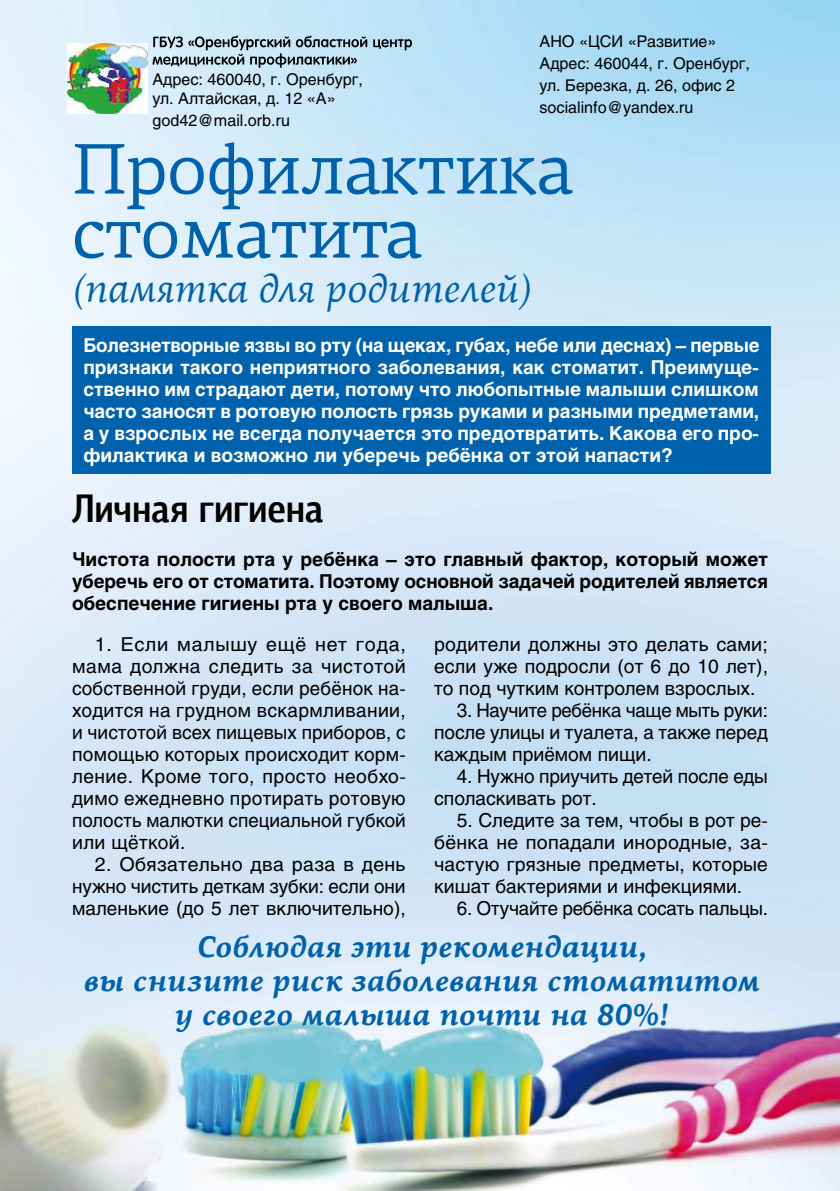
<style>
.page{position:relative;width:840px;height:1191px;background:#fff}
.page>*{position:absolute;margin:0;border:0;box-sizing:border-box;transform-origin:0 0}
.t1{font:72px/64px "PF Agora Serif Pro";color:#0062ac}
.t2{font:italic 40px "PF Agora Serif Pro";color:#0062ac}
.t3{font:italic 700 30px/34px "PF Agora Serif Pro";letter-spacing:.015em;color:#0062ac;text-align:center}
.t4{font:19px/22px "Helios";color:#000;text-align:justify}
.t5{font:700 19px/22px "Helios";color:#fff;text-align:justify}
.t6{font:700 19px/22px "Helios";color:#000;text-align:justify}
.t7{font:16px/22px "Helios";color:#000}
</style>
<div class="page">
<img style="left:0;top:0;width:839px;height:1191px">
<svg style="left:152px;top:36px;width:260px;height:32px;background:#9ab2be"></svg>
<img style="left:68px;top:44px;width:79px;height:70px">
<div style="left:72px;top:326px;width:698px;height:147px;background:#0062ac"></div>
<div style="left:72px;top:494px;width:115px;height:29px;background:#e6f0fc"></div>
<div style="left:201px;top:502px;width:121px;height:20px;background:#e1edf9"></div>
<p class="t7" style="left:539px;top:30px;width:212px">АНО «ЦСИ «Развитие»<br>Адрес: 460044, г. Оренбург, ул. Березка, д. 26, офис 2 socialinfo@yandex.ru</p>
<h1 class="t1" style="left:72px;top:137px;width:502px">Профилактика стоматита</h1>
<h2 class="t2" style="left:72px;top:264px;width:460px">(памятка для родителей)</h2>
<p class="t7" style="left:152px;top:69px;width:212px;line-height:19.8px">Адрес: 460040, г. Оренбург, ул. Алтайская, д. 12 «А»</p>
<p class="t7" style="left:152px;top:109px;width:139px">god42@mail.orb.ru</p>
<p class="t5" style="left:83px;top:334px;width:677px">Болезнетворные язвы во рту (на щеках, губах, небе или деснах) – первые признаки такого неприятного заболевания, как стоматит. Преимуще&shy;ственно им страдают дети, потому что любопытные малыши слишком часто заносят в ротовую полость грязь руками и разными предметами, а у взрослых не всегда получается это предотвратить. Какова его про&shy;филактика и возможно ли уберечь ребёнка от этой напасти?</p>
<p class="t6" style="left:72px;top:548px;width:697px">Чистота полости рта у ребёнка – это главный фактор, который может уберечь его от стоматита. Поэтому основной задачей родителей является обеспечение гигиены рта у своего малыша.</p>
<p class="t4" style="left:72px;top:632px;width:335px;text-indent:23px">1. Если малышу ещё нет года, мама должна следить за чистотой собственной груди, если ребёнок на&shy;ходится на грудном вскармливании, и чистотой всех пищевых приборов, с помощью которых происходит корм&shy;ление. Кроме того, просто необхо&shy;димо ежедневно протирать ротовую полость малютки специальной губкой или щёткой.</p>
<p class="t4" style="left:72px;top:852px;width:335px;text-indent:23px">2. Обязательно два раза в день нужно чистить деткам зубки: если они маленькие (до 5 лет включительно),</p>
<p class="t4" style="left:434px;top:632px;width:335px">родители должны это делать сами; если уже подросли (от 6 до 10 лет), то под чутким контролем взрослых.</p>
<p class="t4" style="left:434px;top:698px;width:335px;text-indent:23px">3. Научите ребёнка чаще мыть руки: после улицы и туалета, а также перед каждым приёмом пищи.</p>
<p class="t4" style="left:434px;top:764px;width:335px;text-indent:23px">4. Нужно приучить детей после еды споласкивать рот.</p>
<p class="t4" style="left:434px;top:808px;width:335px;text-indent:23px">5. Следите за тем, чтобы в рот ре&shy;бёнка не попадали инородные, за&shy;частую грязные предметы, которые кишат бактериями и инфекциями.</p>
<p class="t4" style="left:456px;top:896px;width:312px">6. Отучайте ребёнка сосать пальцы.</p>
<h3 class="t3" style="left:83px;top:930px;width:677px">Соблюдая эти рекомендации,<br>вы снизите риск заболевания стоматитом у своего малыша почти на 80%!</h3>
</div>
